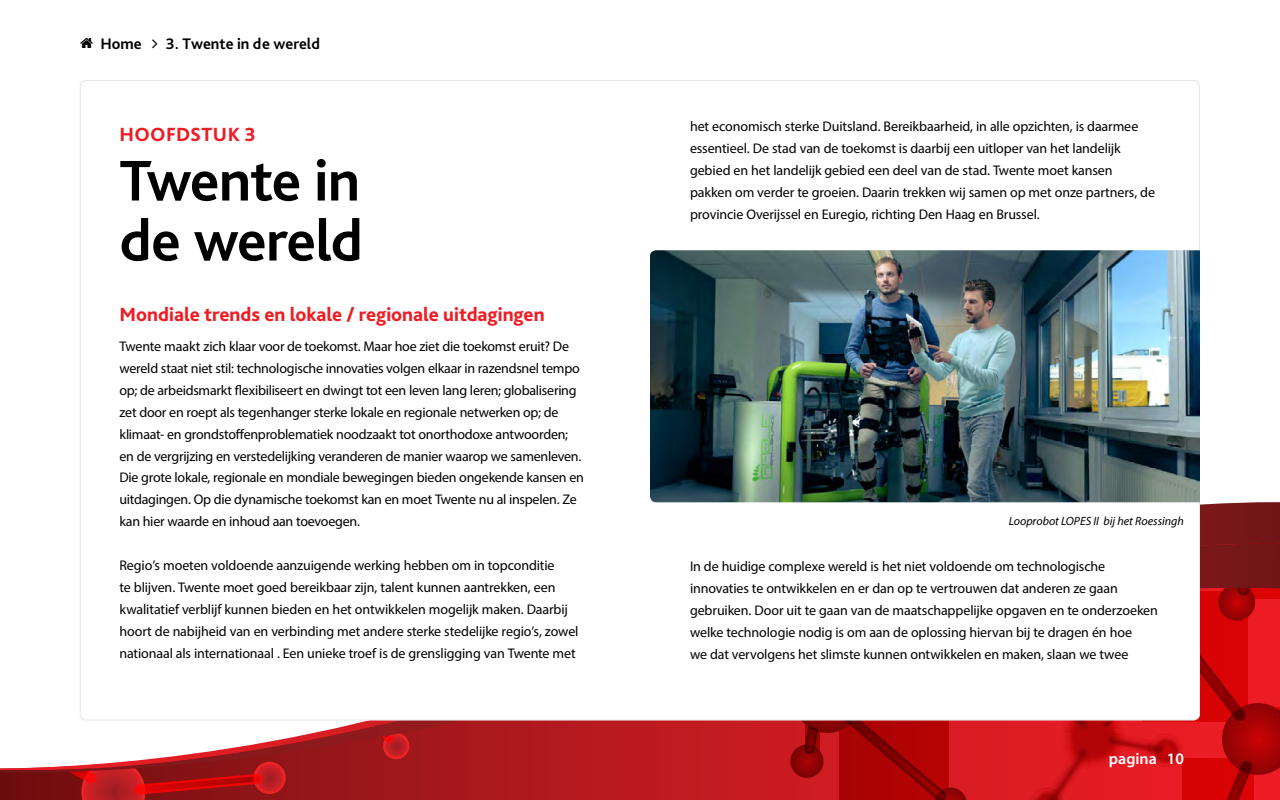
<style>
.page{position:relative;width:1280px;height:800px;background:#fff}
.page>*{position:absolute;margin:0;border:0;box-sizing:border-box;transform-origin:0 0}
.t1{font:700 60px/60px "Bliss Pro";letter-spacing:-.02em;color:#000}
.t2{font:800 20px "Bliss Pro";color:#ed1d24}
.t3{font:700 16px "Bliss Pro";color:#000}
.t4{font:600 16px "Myriad Pro";color:#fff}
.t5{font:14px/22px "Myriad Pro";letter-spacing:-.01em;color:#000}
.t6{font:italic 12px "Myriad Pro";color:#000}
</style>
<div class="page">
<svg style="left:0;top:773px;width:413px;height:27px;background:#9d1316"></svg>
<svg style="left:647px;top:773px;width:633px;height:27px;background:#c91318"></svg>
<img style="left:0;top:544px;width:1280px;height:229px">
<div style="left:80px;top:81px;width:1119px;height:639px;background:#fff;border-radius:6px"></div>
<img style="left:650px;top:250px;width:550px;height:252px">
<p class="t3" style="left:100px;top:33px;width:43px">Home</p>
<p class="t3" style="left:166px;top:33px;width:156px">3. Twente in de wereld</p>
<h2 class="t2" style="left:120px;top:121px;width:138px">HOOFDSTUK 3</h2>
<h1 class="t1" style="left:120px;top:149px;width:245px">Twente in de wereld</h1>
<h2 class="t2" style="left:120px;top:301px;width:427px">Mondiale trends en lokale / regionale uitdagingen</h2>
<p class="t5" style="left:120px;top:335px;width:466px">Twente maakt zich klaar voor de toekomst. Maar hoe ziet die toekomst eruit? De wereld staat niet stil: technologische innovaties volgen elkaar in razendsnel tempo op; de arbeidsmarkt flexibiliseert en dwingt tot een leven lang leren; globalisering zet door en roept als tegenhanger sterke lokale en regionale netwerken op; de klimaat- en grondstoffenproblematiek noodzaakt tot onorthodoxe antwoorden; en de vergrijzing en verstedelijking veranderen de manier waarop we samenleven.<br>Die grote lokale, regionale en mondiale bewegingen bieden ongekende kansen en uitdagingen. Op die dynamische toekomst kan en moet Twente nu al inspelen. Ze kan hier waarde en inhoud aan toevoegen.</p>
<p class="t5" style="left:120px;top:555px;width:461px">Regio’s moeten voldoende aanzuigende werking hebben om in topconditie<br>te blijven. Twente moet goed bereikbaar zijn, talent kunnen aantrekken, een kwalitatief verblijf kunnen bieden en het ontwikkelen mogelijk maken. Daarbij hoort de nabijheid van en verbinding met andere sterke stedelijke regio’s, zowel nationaal als internationaal . Een unieke troef is de grensligging van Twente met</p>
<p class="t5" style="left:690px;top:115px;width:467px">het economisch sterke Duitsland. Bereikbaarheid, in alle opzichten, is daarmee essentieel. De stad van de toekomst is daarbij een uitloper van het landelijk gebied en het landelijk gebied een deel van de stad. Twente moet kansen pakken om verder te groeien. Daarin trekken wij samen op met onze partners, de provincie Overijssel en Euregio, richting Den Haag en Brussel.</p>
<p class="t6" style="left:1009px;top:514px;width:177px">Looprobot LOPES II bij het Roessingh</p>
<p class="t5" style="left:690px;top:555px;width:470px">In de huidige complexe wereld is het niet voldoende om technologische innovaties te ontwikkelen en er dan op te vertrouwen dat anderen ze gaan gebruiken. Door uit te gaan van de maatschappelijke opgaven en te onderzoeken welke technologie nodig is om aan de oplossing hiervan bij te dragen én hoe<br>we dat vervolgens het slimste kunnen ontwikkelen en maken, slaan we twee</p>
<p class="t4" style="left:1109px;top:748px;width:77px">pagina 10</p>
</div>
